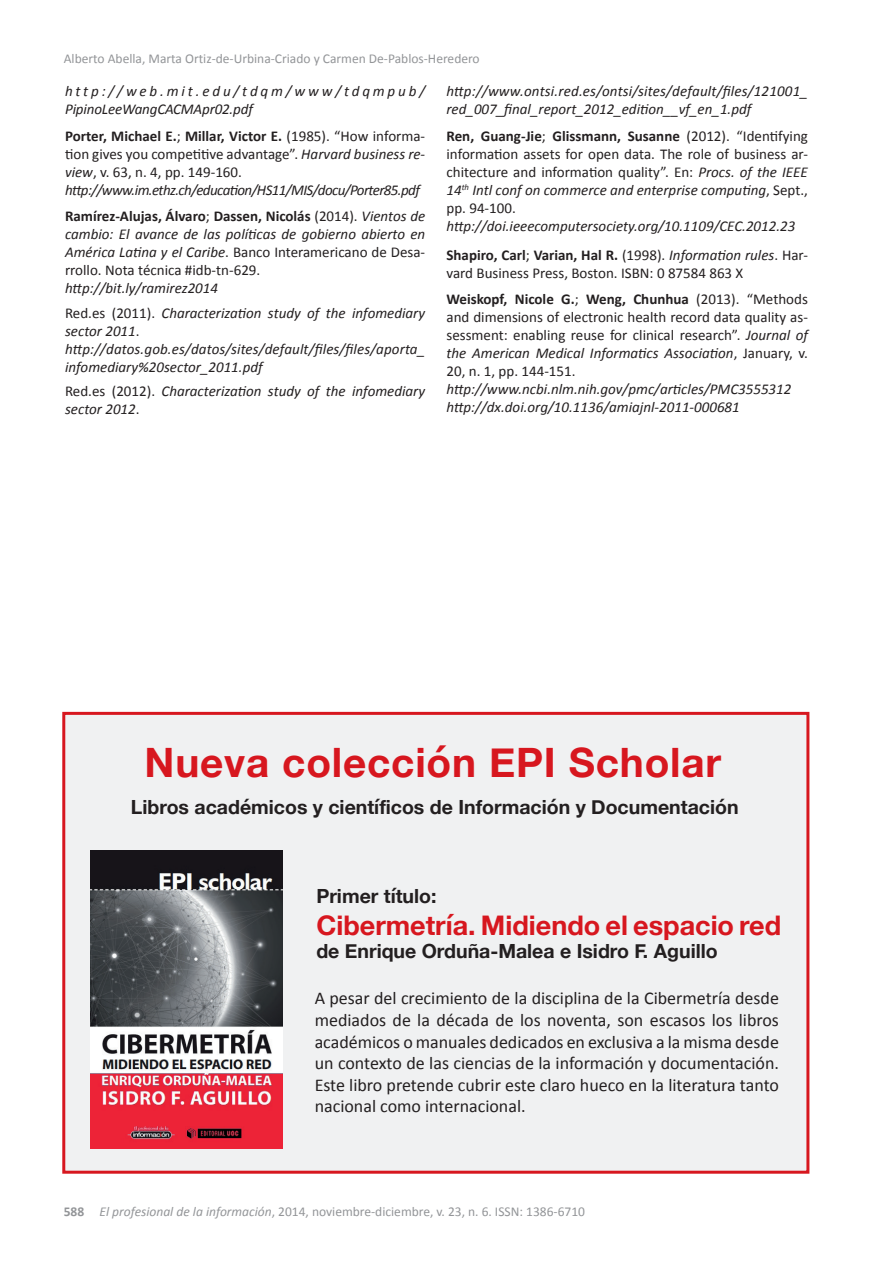
<style>
.page{position:relative;width:893px;height:1263px;background:#fff}
.page>*{position:absolute;margin:0;border:0;box-sizing:border-box;transform-origin:0 0}
.t1{font:700 40.5px "Helvetica Neue";letter-spacing:.02em;color:#d7171f}
.t2{font:700 27px "Helvetica Neue";color:#d7171f}
.t3{font:700 19.5px "Helvetica Neue";color:#231f20}
.t4{font:18px/21.6px "Calibri";color:#231f20;text-align:justify}
.t5{font:italic 15px/18px "Calibri";color:#231f20}
.t6{font:15px/18px "Calibri";color:#231f20;text-align:justify}
.t7{font:italic 15px/18px "Calibri";letter-spacing:-.04em;color:#231f20}
.t8{font:13.5px "Calibri";color:#939598}
.s1{font-weight:700;font-style:normal}
.s2{font-style:normal}
.s3{font-weight:700}
.s4{font-style:italic}
</style>
<div class="page">
<div style="left:62px;top:712px;width:747px;height:462px;background:#f0f1f2;border:3px solid #d7171f"></div>
<img style="left:91px;top:851px;width:191px;height:297px">
<p class="t8" style="left:64px;top:50px;width:417px">Alberto Abella, Marta Ortiz-de-Urbina-Criado y Carmen De-Pablos-Heredero</p>
<p class="t5" style="left:65px;top:82px;width:362px">http://web.mit.edu/tdqm/www/tdqmpub/<br>PipinoLeeWangCACMApr02.pdf</p>
<p class="t7" style="left:65px;top:126px;width:362px"><span class="s1">Porter, Michael E.</span><span class="s2">;</span> <span class="s1">Millar, Victor E.</span> <span class="s2">(1985). “How informa&shy;tion gives you competitive advantage”.</span> Harvard business re&shy;view<span class="s2">, v. 63, n. 4, pp. 149-160. </span>http://www.im.ethz.ch/education/HS11/MIS/docu/Porter85.pdf</p>
<p class="t5" style="left:65px;top:207px;width:362px;text-align:justify"><span class="s1">Ramírez-Alujas, Álvaro</span><span class="s2">;</span> <span class="s1">Dassen, Nicolás</span> <span class="s2">(2014).</span> Vientos de cambio: El avance de las políticas de gobierno abierto en América Latina y el Caribe<span class="s2">. Banco Interamericano de Desa&shy;rrollo. Nota técnica #idb-tn-629.</span></p>
<p class="t5" style="left:65px;top:276px;width:362px;line-height:24.3px">http://bit.ly/ramirez2014<br><span class="s2">Red.es (2011).</span> Characterization study of the infomediary</p>
<p class="t5" style="left:65px;top:321px;width:362px">sector 2011<span class="s2">. </span>http://datos.gob.es/datos/sites/default/files/files/aporta_ infomediary%20sector_2011.pdf</p>
<p class="t5" style="left:65px;top:382px;width:362px"><span class="s2">Red.es (2012).</span> Characterization study of the infomediary sector 2012<span class="s2">.</span></p>
<p class="t5" style="left:446px;top:82px;width:363px">http://www.ontsi.red.es/ontsi/sites/default/files/121001_ red_007_final_report_2012_edition__vf_en_1.pdf</p>
<p class="t6" style="left:446px;top:127px;width:363px"><span class="s3">Ren, Guang-Jie</span>; <span class="s3">Glissmann, Susanne</span> (2012). “Identifying information assets for open data. The role of business ar&shy;chitecture and information quality”. En: <span class="s4">Procs. of the IEEE 14</span><sup>th</sup> <span class="s4">Intl conf on commerce and enterprise computing</span>, Sept., pp. 94-100.</p>
<p class="t5" style="left:446px;top:211px;width:363px;line-height:28.7px">http://doi.ieeecomputersociety.org/10.1109/CEC.2012.23<br><span class="s1">Shapiro, Carl</span><span class="s2">;</span> <span class="s1">Varian, Hal R.</span> <span class="s2">(1998).</span> Information rules<span class="s2">. Har-</span></p>
<p class="t6" style="left:446px;top:259px;width:363px;line-height:26.5px">vard Business Press, Boston. ISBN: 0 87584 863 X<br><span class="s3">Weiskopf, Nicole G.</span>; <span class="s3">Weng, Chunhua</span> (2013). “Methods</p>
<p class="t6" style="left:446px;top:308px;width:363px">and dimensions of electronic health record data quality as&shy;sessment: enabling reuse for clinical research”. <span class="s4">Journal of the American Medical Informatics Association</span>, January, v.<br>20, n. 1, pp. 144-151.</p>
<p class="t5" style="left:446px;top:379px;width:346px">http://www.ncbi.nlm.nih.gov/pmc/articles/PMC3555312 http://dx.doi.org/10.1136/amiajnl-2011-000681</p>
<h1 class="t1" style="left:145px;top:730px;width:578px">Nueva colección EPI Scholar</h1>
<h3 class="t3" style="left:131px;top:792px;width:609px">Libros académicos y científicos de Información y Documentación</h3>
<h3 class="t3" style="left:316px;top:880px;width:122px">Primer título:</h3>
<h2 class="t2" style="left:316px;top:904px;width:466px">Cibermetría. Midiendo el espacio red</h2>
<h3 class="t3" style="left:316px;top:936px;width:403px">de Enrique Orduña-Malea e Isidro F. Aguillo</h3>
<p class="t4" style="left:315px;top:987px;width:466px">A pesar del crecimiento de la disciplina de la Cibermetría desde mediados de la década de los noventa, son escasos los libros académicos o manuales dedicados en exclusiva a la misma desde un contexto de las ciencias de la información y documentación.<br>Este libro pretende cubrir este claro hueco en la literatura tanto nacional como internacional.</p>
<p class="t8" style="left:64px;top:1203px;width:523px"><span class="s3">588</span> <span class="s4">El profesional de la información</span>, 2014, noviembre-diciembre, v. 23, n. 6. ISSN: 1386-6710</p>
</div>
